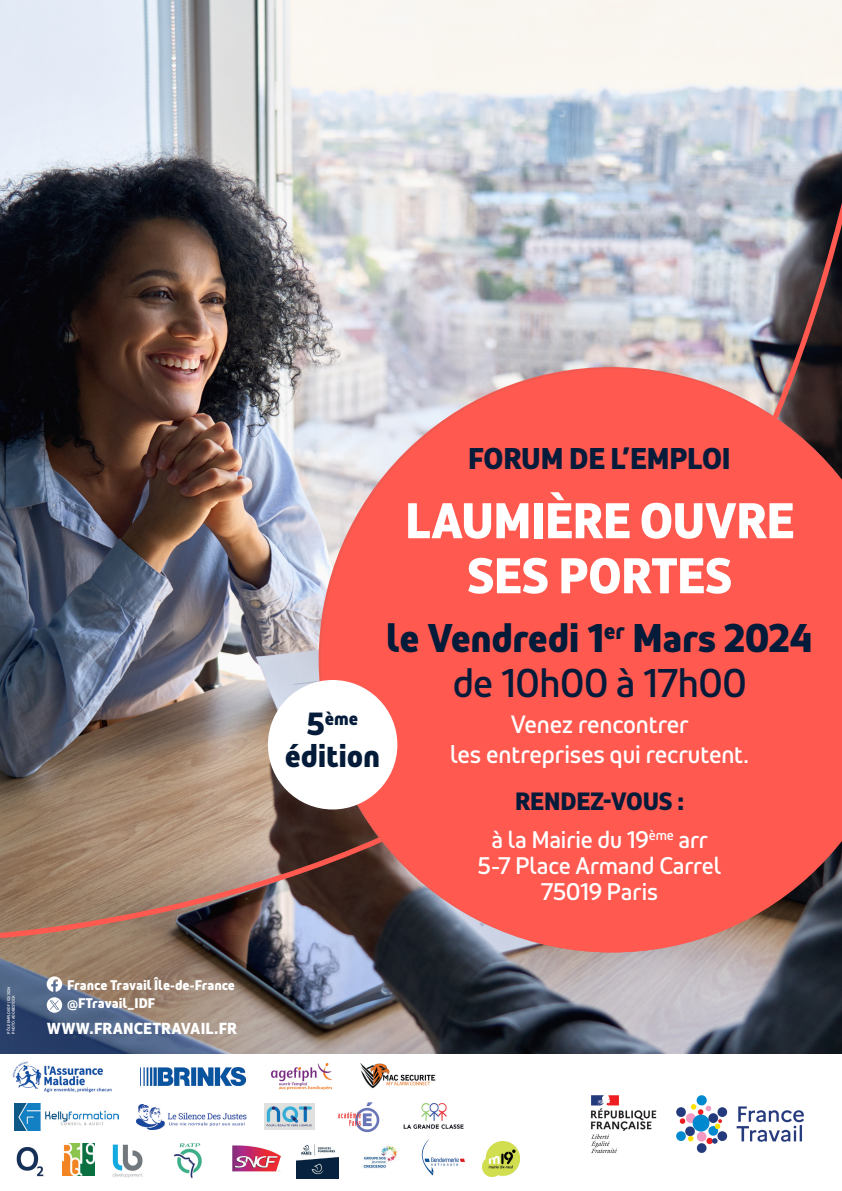
<style>
.page{position:relative;width:842px;height:1191px;background:#fff}
.page>*{position:absolute;margin:0;border:0;box-sizing:border-box;transform-origin:0 0}
.t1{font:700 50px/55px "Pole Emploi Pro";letter-spacing:-.01em;color:#fff;text-align:center}
.t2{font:700 40px "Pole Emploi Pro";letter-spacing:-.01em;color:#041b39}
.t3{font:40px "Pole Emploi Pro";letter-spacing:-.005em;color:#061b39}
.t4{font:700 32px "Pole Emploi Pro";letter-spacing:-.005em;color:#041b39}
.t5{font:700 30px "Pole Emploi Pro";letter-spacing:-.005em;color:#071c3b}
.t6{font:25px/30px "Pole Emploi Pro";letter-spacing:-.005em;color:#fff;text-align:center}
.t7{font:700 25px "Pole Emploi Pro";letter-spacing:-.005em;color:#061b39}
.t8{font:24px/26px "Pole Emploi Pro";letter-spacing:-.005em;color:#fff;text-align:center}
.t9{font:700 18.7px "Pole Emploi Pro";color:#041b39}
.t10{font:700 16px "Pole Emploi Pro";letter-spacing:.01em;color:#fff}
.t11{font:700 14px "Pole Emploi Pro";letter-spacing:-.005em;color:#fff}
.t12{font:4px "Pole Emploi Pro";color:#fff}
.s1{font-size:32px}
</style>
<div class="page">
<img style="left:0;top:940px;width:842px;height:113px">
<img style="left:0;top:0;width:842px;height:940px">
<svg style="left:321px;top:369px;width:521px;height:583px;background:#eb6059"></svg>
<div style="left:268px;top:680px;width:129px;height:129px;background:#fff;border-radius:50%"></div>
<img style="left:591px;top:1095px;width:213px;height:58px">
<img style="left:12px;top:1061px;width:100px;height:32px">
<img style="left:140px;top:1067px;width:106px;height:18px">
<img style="left:421px;top:1139px;width:44px;height:37px">
<img style="left:363px;top:1145px;width:34px;height:24px">
<img style="left:14px;top:1103px;width:104px;height:27px">
<img style="left:404px;top:1104px;width:59px;height:25px">
<img style="left:63px;top:1143px;width:32px;height:32px">
<img style="left:112px;top:1144px;width:31px;height:33px">
<img style="left:174px;top:1143px;width:28px;height:35px">
<img style="left:233px;top:1145px;width:47px;height:26px">
<img style="left:338px;top:1102px;width:42px;height:30px">
<img style="left:271px;top:1063px;width:61px;height:26px">
<img style="left:137px;top:1104px;width:110px;height:25px">
<img style="left:265px;top:1104px;width:49px;height:26px">
<img style="left:297px;top:1144px;width:41px;height:34px">
<img style="left:360px;top:1063px;width:76px;height:26px">
<img style="left:16px;top:1147px;width:28px;height:30px">
<img style="left:483px;top:1141px;width:37px;height:35px">
<svg style="left:47px;top:976px;width:15px;height:15px"></svg>
<svg style="left:47px;top:997px;width:15px;height:15px"></svg>
<p class="t12" style="left:6px;top:1033px;width:48px;rotate:-90deg">PÔLE EMPLOI IDF | 02/2024</p>
<p class="t12" style="left:10px;top:1033px;width:40px;rotate:-90deg">PHOTO : ADOBESTOCK</p>
<p class="t11" style="left:67px;top:973px;width:169px">France Travail Île-de-France</p>
<p class="t11" style="left:67px;top:992px;width:89px">@FTravail_IDF</p>
<p class="t10" style="left:47px;top:1015px;width:192px">WWW.FRANCETRAVAIL.FR</p>
<p class="t9" style="left:307px;top:703px;width:53px"><span class="s1">5</span>ème</p>
<p class="t4" style="left:285px;top:731px;width:97px">édition</p>
<p class="t5" style="left:468px;top:435px;width:264px">FORUM DE L’EMPLOI</p>
<p class="t1" style="left:405px;top:488px;width:390px">LAUMIÈRE OUVRE<br>SES PORTES</p>
<p class="t2" style="left:386px;top:607px;width:428px">le Vendredi 1<sup>er</sup> Mars 2024</p>
<p class="t3" style="left:453px;top:653px;width:295px">de 10h00 à 17h00</p>
<p class="t6" style="left:450px;top:707px;width:300px">Venez rencontrer<br>les entreprises qui recrutent.</p>
<p class="t7" style="left:515px;top:782px;width:170px">RENDEZ-VOUS :</p>
<p class="t8" style="left:478px;top:823px;width:245px">à la Mairie du 19<sup>ème</sup> arr<br>5-7 Place Armand Carrel</p>
<p class="t8" style="left:541px;top:875px;width:118px">75019 Paris</p>
</div>
